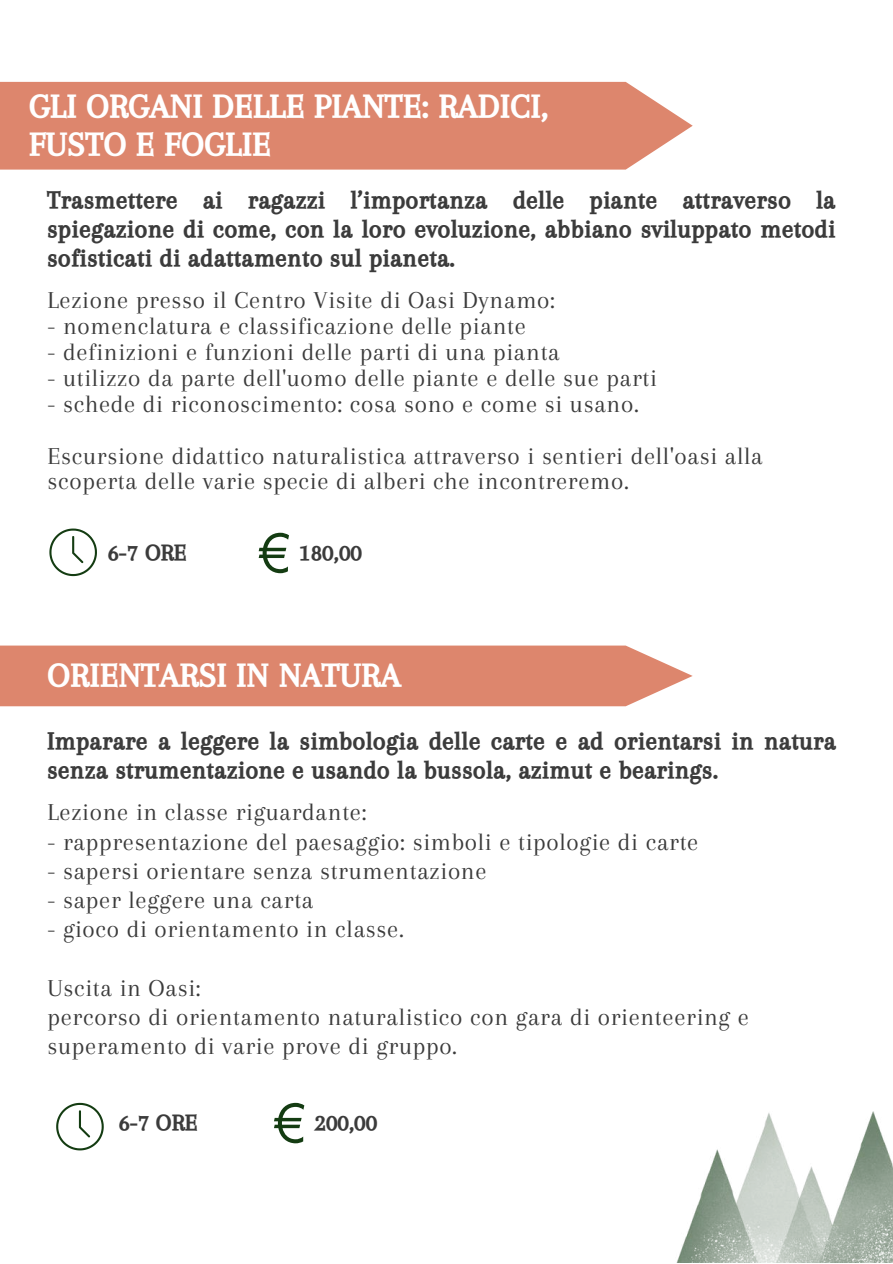
<style>
.page{position:relative;width:893px;height:1264px;background:#fff}
.page>*{position:absolute;margin:0;border:0;box-sizing:border-box;transform-origin:0 0}
.t1{font:34.35px/38.2px "CA Generated";letter-spacing:.025em;color:#fff}
.t2{font:25.65px/29.2px "CA Generated";letter-spacing:.025em;color:#3b3b3b;text-align:justify}
.t3{font:25.2px/29.2px "Arapey";letter-spacing:.025em;color:#3b3b3b}
.t4{font:23.55px "CA Generated";letter-spacing:.025em;color:#3b3b3b}
</style>
<div class="page">
<img style="left:677px;top:1111px;width:215px;height:151px">
<div style="left:0;top:82px;width:692px;height:88px;background:#dd866d"></div>
<svg style="left:49px;top:528px;width:48px;height:48px"></svg>
<svg style="left:259px;top:532px;width:30px;height:41px"></svg>
<div style="left:0;top:645px;width:692px;height:61px;background:#dd866d"></div>
<svg style="left:56px;top:1102px;width:48px;height:48px"></svg>
<svg style="left:274px;top:1102px;width:30px;height:41px"></svg>
<h1 class="t1" style="left:29px;top:87px;width:520px">GLI ORGANI DELLE PIANTE: RADICI,<br>FUSTO E FOGLIE</h1>
<p class="t2" style="left:47px;top:185px;width:789px">Trasmettere ai ragazzi l’importanza delle piante attraverso la spiegazione di come, con la loro evoluzione, abbiano sviluppato metodi sofisticati di adattamento sul pianeta.</p>
<p class="t3" style="left:47px;top:286px;width:509px">Lezione presso il Centro Visite di Oasi Dynamo:</p>
<p class="t3" style="left:47px;top:311px;width:480px">- nomenclatura e classificazione delle piante</p>
<p class="t3" style="left:47px;top:337px;width:514px">- definizioni e funzioni delle parti di una pianta</p>
<p class="t3" style="left:47px;top:363px;width:611px">- utilizzo da parte dell'uomo delle piante e delle sue parti</p>
<p class="t3" style="left:47px;top:378px;width:716px;line-height:51.8px">- schede di riconoscimento: cosa sono e come si usano.<br>Escursione didattico naturalistica attraverso i sentieri dell'oasi alla</p>
<p class="t3" style="left:47px;top:467px;width:583px">scoperta delle varie specie di alberi che incontreremo.</p>
<p class="t4" style="left:108px;top:539px;width:80px">6-7 ORE</p>
<p class="t4" style="left:299px;top:539px;width:64px">180,00</p>
<h1 class="t1" style="left:48px;top:656px;width:354px">ORIENTARSI IN NATURA</h1>
<p class="t2" style="left:47px;top:725px;width:789px">Imparare a leggere la simbologia delle carte e ad orientarsi in natura senza strumentazione e usando la bussola, azimut e bearings.</p>
<p class="t3" style="left:47px;top:797px;width:320px">Lezione in classe riguardante:</p>
<p class="t3" style="left:47px;top:826px;width:652px">- rappresentazione del paesaggio: simboli e tipologie di carte</p>
<p class="t3" style="left:47px;top:856px;width:440px">- sapersi orientare senza strumentazione</p>
<p class="t3" style="left:47px;top:885px;width:267px">- saper leggere una carta</p>
<p class="t3" style="left:47px;top:914px;width:358px">- gioco di orientamento in classe.</p>
<p class="t3" style="left:47px;top:973px;width:702px">Uscita in Oasi:<br>percorso di orientamento naturalistico con gara di orienteering e superamento di varie prove di gruppo.</p>
<p class="t4" style="left:119px;top:1109px;width:80px">6-7 ORE</p>
<p class="t4" style="left:315px;top:1109px;width:64px">200,00</p>
</div>
